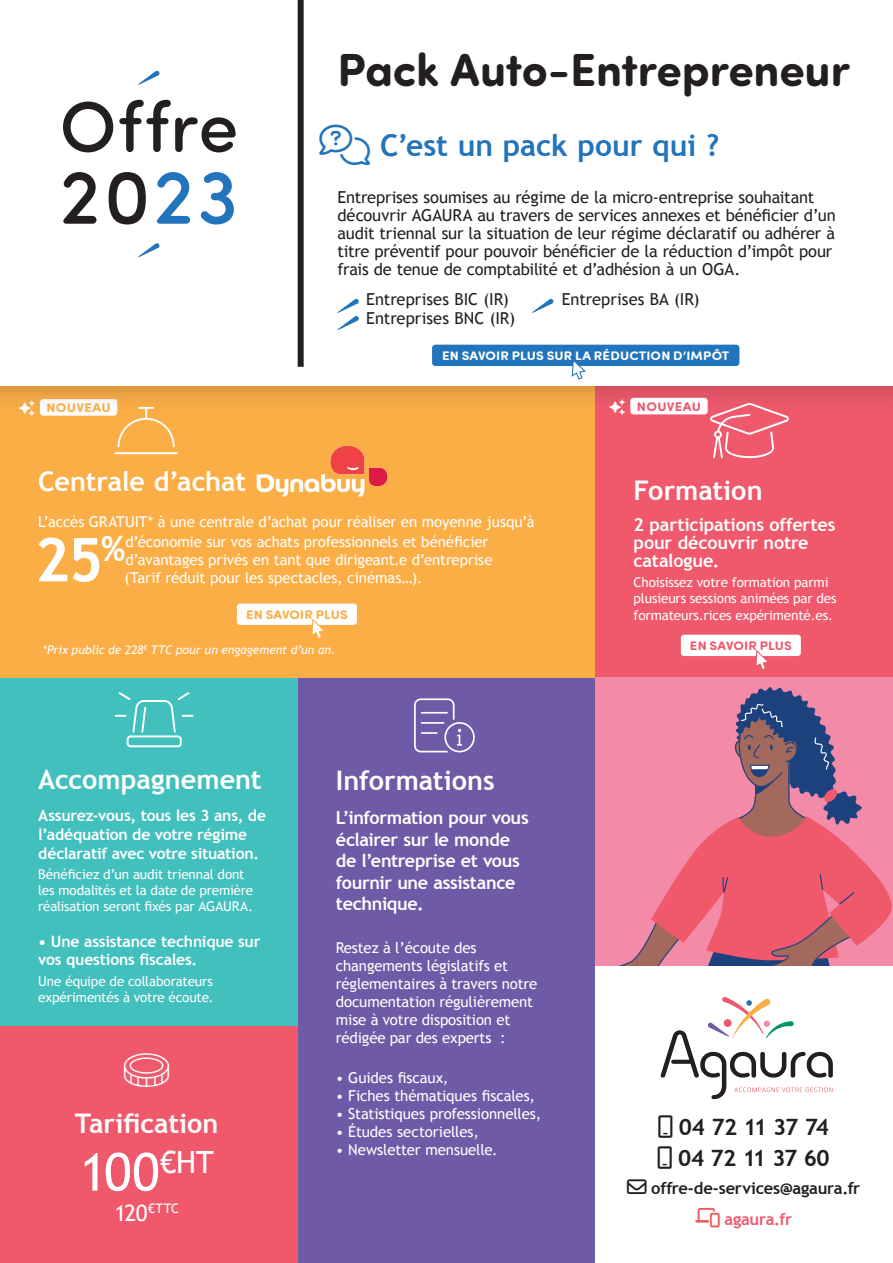
<style>
.page{position:relative;width:893px;height:1263px;background:#fff}
.page>*{position:absolute;margin:0;border:0;box-sizing:border-box;transform-origin:0 0}
.t1{font:500 78px "Sofia Pro Soft";color:#231f20}
.t2{font:500 72px "Sofia Pro Soft";letter-spacing:.015em;color:#231f20}
.t3{font:700 60.15px "Trebuchet MS";color:#fff}
.t4{font:52.5px "Trebuchet MS";color:#fff}
.t5{font:700 46.5px "Sofia Pro Soft";letter-spacing:-.005em;color:#231f20}
.t6{font:700 30px "Trebuchet MS";color:#2275bc}
.t7{font:700 27px "Trebuchet MS";color:#fff}
.t8{font:700 22.5px/31.2px "Trebuchet MS";letter-spacing:-.045em;color:#231f20}
.t9{font:700 18px/21.6px "Trebuchet MS";letter-spacing:-.015em;color:#fff}
.t10{font:16.5px/18px "Trebuchet MS";letter-spacing:-.01em;color:#231f20}
.t11{font:700 16.5px/31.2px "Trebuchet MS";letter-spacing:-.015em;color:#231f20}
.t12{font:700 15.75px/18.9px "Trebuchet MS";letter-spacing:-.015em;color:#fff}
.t13{font:15px/18px "Trebuchet MS";letter-spacing:-.01em;color:#fff}
.t14{font:13.5px/16.2px "Trebuchet MS";letter-spacing:-.01em;color:#fff}
.t15{font:13.05px "Trebuchet MS";color:#fff}
.t16{font:700 12.6px "Sofia Pro Soft";letter-spacing:.02em;color:#fbae46;scale:1.09 1}
.t17{font:700 12.6px "Sofia Pro Soft";letter-spacing:.02em;color:#f0596c;scale:1.09 1}
.t18{font:700 12.45px "Sofia Pro Soft";letter-spacing:.01em;color:#fff;scale:1.09 1}
.t19{font:700 12.45px "Sofia Pro Soft";letter-spacing:.01em;color:#fbae46;scale:1.09 1}
.t20{font:700 12.45px "Sofia Pro Soft";letter-spacing:.01em;color:#f0596c;scale:1.09 1}
.t21{font:italic 12px "Trebuchet MS";color:#fff}
.s1{color:#2275bc}
.s2{font-size:22.5px}
.s3{color:#f0596c}
</style>
<div class="page">
<div style="left:0;top:677px;width:298px;height:392px;background:#42c0bd"></div>
<div style="left:298px;top:676px;width:297px;height:587px;background:#6e5aa6"></div>
<div style="left:0;top:385px;width:617px;height:292px;background:#fbae46"></div>
<div style="left:40px;top:399px;width:77px;height:17px;background:#fff;border-radius:3px"></div>
<img style="left:256px;top:445px;width:132px;height:52px">
<div style="left:237px;top:603px;width:120px;height:22px;background:#fff;border-radius:3px"></div>
<svg style="left:311px;top:618px;width:15px;height:20px"></svg>
<div style="left:595px;top:379px;width:298px;height:298px;background:#f0596c"></div>
<div style="left:0;top:0;width:893px;height:414px;background:#231f20;opacity:.3"></div>
<div style="left:0;top:0;width:893px;height:386px;background:#fff"></div>
<svg style="left:138px;top:243px;width:22px;height:14px"></svg>
<svg style="left:138px;top:70px;width:22px;height:15px"></svg>
<svg style="left:532px;top:299px;width:22px;height:14px"></svg>
<svg style="left:337px;top:299px;width:22px;height:31px"></svg>
<div style="left:298px;top:0;width:6px;height:367px;background:#231f20"></div>
<div style="left:681px;top:635px;width:120px;height:21px;background:#fff;border-radius:3px"></div>
<svg style="left:595px;top:648px;width:298px;height:318px;background:#db738d"></svg>
<svg style="left:661px;top:997px;width:172px;height:102px"></svg>
<div style="left:724px;top:1019px;width:8px;height:8px;background:#f0596c;border-radius:50%"></div>
<div style="left:764px;top:1020px;width:6px;height:7px;background:#f38aa8;border-radius:50%"></div>
<div style="left:0;top:1026px;width:298px;height:237px;background:#f0596c"></div>
<div style="left:432px;top:345px;width:307px;height:21px;background:#2275bc;border-radius:3px"></div>
<svg style="left:571px;top:361px;width:16px;height:51px"></svg>
<div style="left:630px;top:398px;width:78px;height:16px;background:#fff;border-radius:3px"></div>
<svg style="left:115px;top:407px;width:63px;height:9px"></svg>
<svg style="left:19px;top:400px;width:16px;height:14px"></svg>
<svg style="left:710px;top:403px;width:79px;height:11px"></svg>
<svg style="left:609px;top:399px;width:16px;height:15px"></svg>
<h2 class="t2" style="left:60px;top:74px;width:180px">Offre</h2>
<h1 class="t1" style="left:59px;top:140px;width:180px">20<span class="s1">23</span></h1>
<p class="t16" style="left:46px;top:399px;width:60px">NOUVEAU</p>
<h3 class="t5" style="left:337px;top:36px;width:514px">Pack Auto-Entrepreneur</h3>
<h3 class="t6" style="left:380px;top:126px;width:341px">C’est un pack pour qui ?</h3>
<p class="t10" style="left:337px;top:189px;width:500px">Entreprises soumises au régime de la micro-entreprise souhaitant découvrir AGAURA au travers de services annexes et bénéficier d’un audit triennal sur la situation de leur régime déclaratif ou adhérer à titre préventif pour pouvoir bénéficier de la réduction d’impôt pour frais de tenue de comptabilité et d’adhésion à un OGA.</p>
<p class="t10" style="left:562px;top:290px;width:139px">Entreprises BA (IR)</p>
<p class="t10" style="left:366px;top:289px;width:150px;line-height:19.8px">Entreprises BIC (IR)<br>Entreprises BNC (IR)</p>
<p class="t18" style="left:442px;top:347px;width:265px">EN SAVOIR PLUS SUR LA RÉDUCTION D’IMPÔT</p>
<p class="t17" style="left:637px;top:397px;width:60px">NOUVEAU</p>
<h3 class="t7" style="left:38px;top:465px;width:209px">Centrale d’achat</h3>
<p class="t13" style="left:38px;top:513px;width:498px">L’accès GRATUIT* à une centrale d’achat pour réaliser en moyenne jusqu’à</p>
<h3 class="t3" style="left:35px;top:522px;width:92px">25<sup>%</sup></h3>
<p class="t13" style="left:124px;top:533px;width:370px">d’économie sur vos achats professionnels et bénéficier d’avantages privés en tant que dirigeant.e d’entreprise (Tarif réduit pour les spectacles, cinémas…).</p>
<p class="t19" style="left:246px;top:606px;width:95px">EN SAVOIR PLUS</p>
<p class="t21" style="left:43px;top:643px;width:294px">*Prix public de 228<sup>€</sup> TTC pour un engagement d’un an.</p>
<h3 class="t7" style="left:38px;top:763px;width:225px">Accompagnement</h3>
<p class="t12" style="left:38px;top:806px;width:229px">Assurez-vous, tous les 3 ans, de l’adéquation de votre régime déclaratif avec votre situation.</p>
<p class="t14" style="left:38px;top:866px;width:216px">Bénéficiez d’un audit triennal dont les modalités et la date de première réalisation seront fixés par AGAURA.</p>
<p class="t12" style="left:38px;top:931px;width:224px">• Une assistance technique sur vos questions fiscales.</p>
<p class="t14" style="left:38px;top:973px;width:177px">Une équipe de collaborateurs expérimentés à votre écoute.</p>
<h3 class="t7" style="left:75px;top:1106px;width:145px">Tarification</h3>
<h3 class="t4" style="left:80px;top:1141px;width:136px">100<sup>€HT</sup></h3>
<p class="t15" style="left:114px;top:1201px;width:66px"><span class="s2">120</span>€TTC</p>
<h3 class="t7" style="left:336px;top:763px;width:160px">Informations</h3>
<p class="t9" style="left:336px;top:807px;width:194px">L’information pour vous éclairer sur le monde de l’entreprise et vous fournir une assistance technique.</p>
<p class="t13" style="left:336px;top:939px;width:203px">Restez à l’écoute des changements législatifs et réglementaires à travers notre documentation régulièrement mise à votre disposition et rédigée par des experts :</p>
<p class="t13" style="left:336px;top:1069px;width:114px">• Guides fiscaux,</p>
<p class="t13" style="left:336px;top:1087px;width:201px">• Fiches thématiques fiscales,</p>
<p class="t13" style="left:336px;top:1105px;width:207px">• Statistiques professionnelles,</p>
<p class="t13" style="left:336px;top:1123px;width:144px">• Études sectorielles,</p>
<p class="t13" style="left:336px;top:1141px;width:163px">• Newsletter mensuelle.</p>
<h3 class="t7" style="left:634px;top:473px;width:131px">Formation</h3>
<p class="t9" style="left:634px;top:515px;width:203px;line-height:18px">2 participations offertes pour découvrir notre catalogue.</p>
<p class="t14" style="left:634px;top:574px;width:205px">Choisissez votre formation parmi plusieurs sessions animées par des formateurs.rices expérimenté.es.</p>
<p class="t20" style="left:690px;top:637px;width:95px">EN SAVOIR PLUS</p>
<h3 class="t8" style="left:678px;top:1111px;width:153px">04 72 11 37 74<br>04 72 11 37 60</h3>
<p class="t11" style="left:724px;top:1172px;width:137px;text-indent:-97px">→ offre-de-services@agaura.fr <span class="s3">agaura.fr</span></p>
</div>
